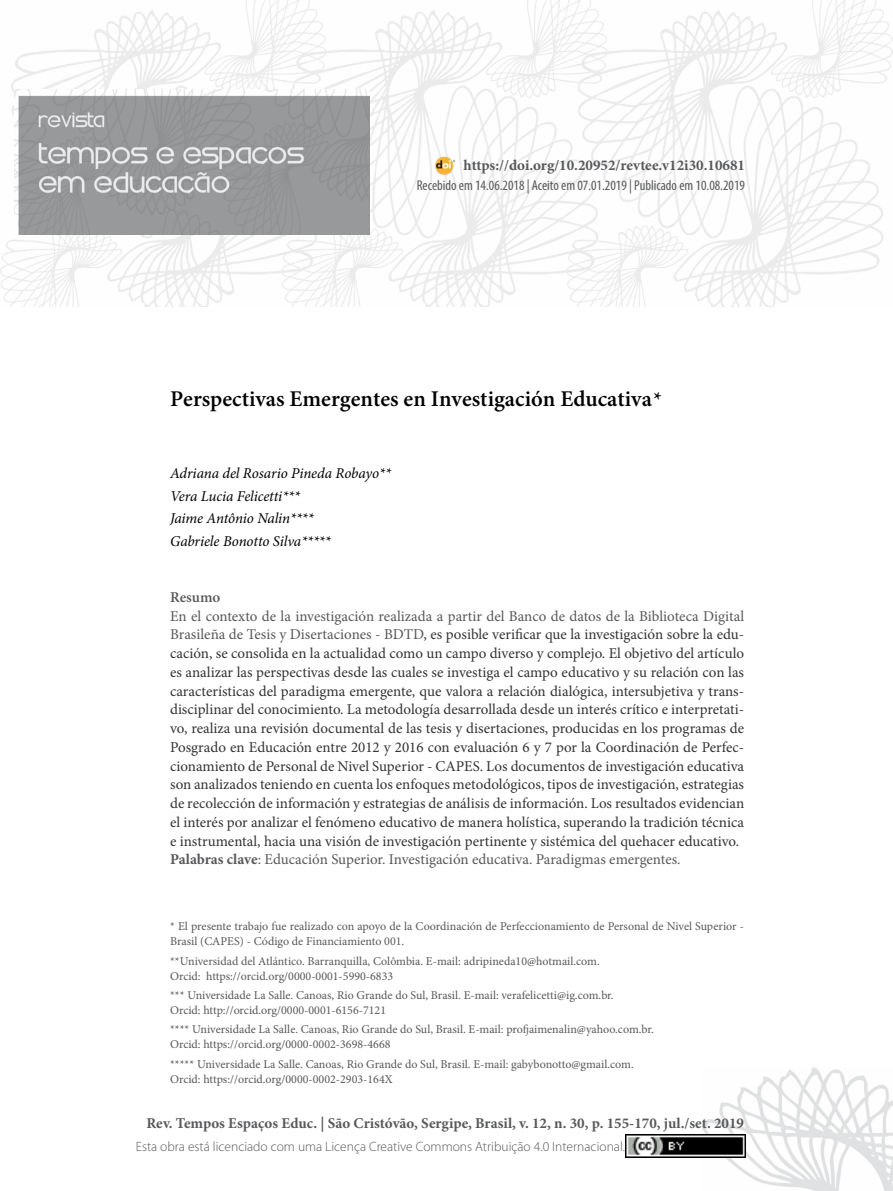
<style>
.page{position:relative;width:893px;height:1191px;background:#fff}
.page>*{position:absolute;margin:0;border:0;box-sizing:border-box;transform-origin:0 0}
.t1{font:600 22.5px "Minion Pro";color:#000}
.t2{font:15px/18.8px "Minion Pro";color:#333}
.t3{font:700 15px "Minion Pro";color:#57585a}
.t4{font:italic 15px/22.5px "Minion Pro";letter-spacing:-.01em;color:#000}
.t5{font:600 15px "Minion Pro";color:#57585a}
.t6{font:condensed 14.25px "Myriad Pro";color:#57585a}
.t7{font:300 13.5px "Myriad Pro";color:#57585a}
.t8{font:12px/15px "Minion Pro";color:#57585a}
.s1{font-style:italic;font-size:21px}
.s2{color:#fff}
.s3{color:#57585a}
.s4{font-weight:700;color:#57585a}
</style>
<div class="page">
<img style="left:702px;top:1068px;width:191px;height:123px">
<img style="left:0;top:0;width:893px;height:306px">
<img style="left:14px;top:90px;width:355px;height:144px">
<img style="left:626px;top:1134px;width:120px;height:23px">
<img style="left:431px;top:156px;width:30px;height:19px">
<p class="t3" style="left:464px;top:155px;width:283px">https://doi.org/10.20952/revtee.v12i30.10681</p>
<p class="t6" style="left:417px;top:176px;width:330px">Recebido em 14.06.2018 | Aceito em 07.01.2019 | Publicado em 10.08.2019</p>
<h1 class="t1" style="left:170px;top:383px;width:498px">Perspectivas Emergentes en Investigación Educativa<span class="s1">*</span><sup>1</sup></h1>
<p class="t4" style="left:170px;top:462px;width:229px">Adriana del Rosario Pineda Robayo**<span class="s2">2<br></span>Vera Lucia Felicetti***<span class="s2">3<br></span>Jaime Antônio Nalin****<span class="s2">4<br></span>Gabriele Bonotto Silva*****<span class="s2">5</span></p>
<p class="t5" style="left:170px;top:586px;width:52px">Resumo</p>
<p class="t2" style="left:170px;top:606px;width:576px"><span class="s3">En el contexto de la investigación realizada a partir del Banco de datos de la Biblioteca Digital Brasileña de Tesis y Disertaciones - BDTD</span>, es posible verificar que la investigación sobre la edu&shy;cación, se consolida en la actualidad como un campo diverso y complejo. El objetivo del artículo es analizar las perspectivas desde las cuales se investiga el campo educativo y su relación con las características del paradigma emergente, que valora a relación dialógica, intersubjetiva y trans&shy;disciplinar del conocimiento. La metodología desarrollada desde un interés crítico e interpretati&shy;vo, realiza una revisión documental de las tesis y disertaciones, producidas en los programas de Posgrado en Educación entre 2012 y 2016 con evaluación 6 y 7 por la Coordinación de Perfec&shy;cionamiento de Personal de Nivel Superior - CAPES. Los documentos de investigación educativa son analizados teniendo en cuenta los enfoques metodológicos, tipos de investigación, estrategias de recolección de información y estrategias de análisis de información. Los resultados evidencian el interés por analizar el fenómeno educativo de manera holística, superando la tradición técnica e instrumental, hacia una visión de investigación pertinente y sistémica del quehacer educativo.<br><span class="s4">Palabras clave</span><span class="s3">: Educación Superior. Investigación educativa. Paradigmas emergentes.</span></p>
<p class="t8" style="left:170px;top:919px;width:575px">* El presente trabajo fue realizado con apoyo de la Coordinación de Perfeccionamiento de Personal de Nivel Superior -<br>Brasil (CAPES) - Código de Financiamiento 001.</p>
<p class="t8" style="left:170px;top:953px;width:431px">**Universidad del Atlántico. Barranquilla, Colômbia. E-mail: adripineda10@hotmail.com.<br>Orcid: https://orcid.org/0000-0001-5990-6833</p>
<p class="t8" style="left:170px;top:987px;width:445px">*** Universidade La Salle. Canoas, Rio Grande do Sul, Brasil. E-mail: verafelicetti@ig.com.br.<br>Orcid: http://orcid.org/0000-0001-6156-7121</p>
<p class="t8" style="left:170px;top:1022px;width:485px">**** Universidade La Salle. Canoas, Rio Grande do Sul, Brasil. E-mail: profjaimenalin@yahoo.com.br.<br>Orcid: https://orcid.org/0000-0002-3698-4668</p>
<p class="t8" style="left:170px;top:1056px;width:465px">***** Universidade La Salle. Canoas, Rio Grande do Sul, Brasil. E-mail: gabybonotto@gmail.com.<br>Orcid: https://orcid.org/0000-0002-2903-164X</p>
<p class="t3" style="left:146px;top:1112px;width:599px">Rev. Tempos Espaços Educ. | São Cristóvão, Sergipe, Brasil, v. 12, n. 30, p. 155-170, jul./set. 2019</p>
<p class="t7" style="left:136px;top:1138px;width:491px">Esta obra está licenciado com uma Licença Creative Commons Atribuição 4.0 Internacional.</p>
</div>
